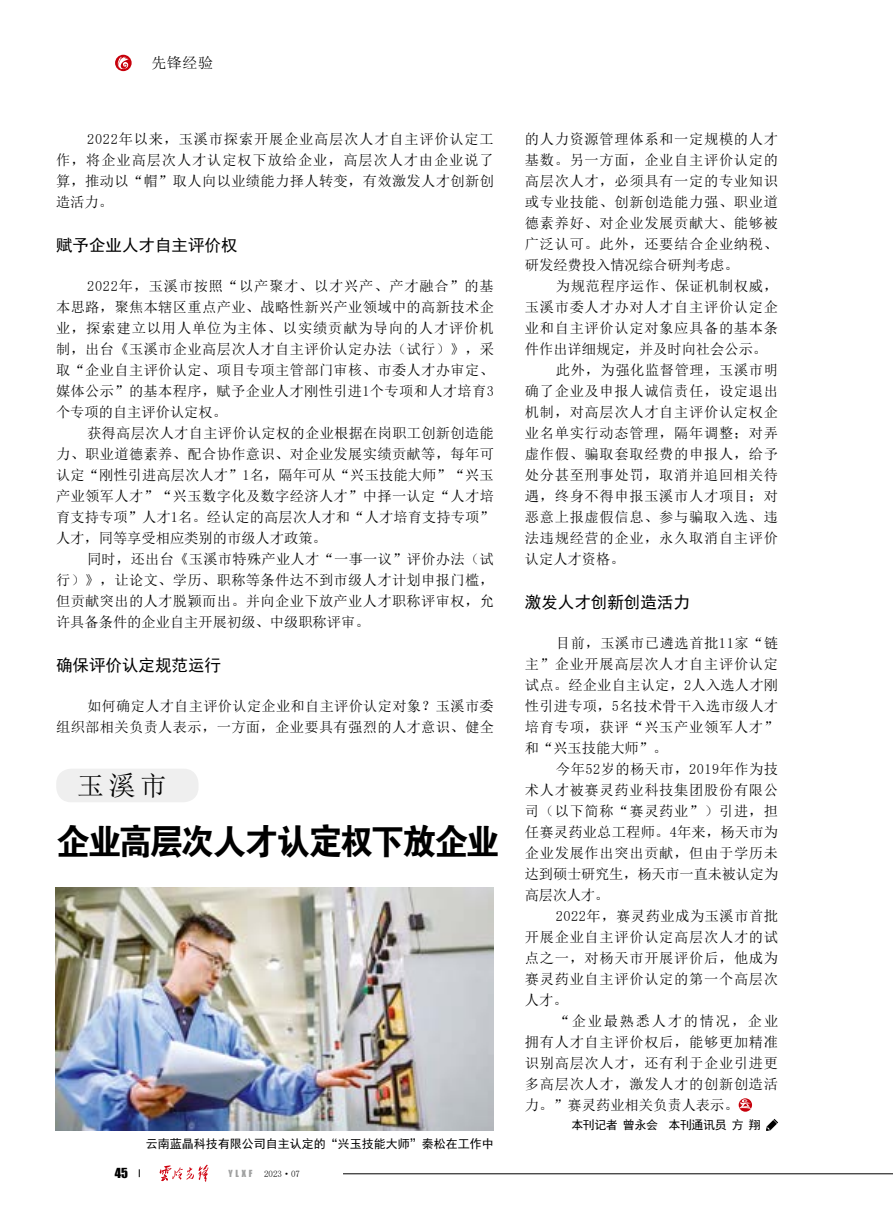
<style>
.page{position:relative;width:893px;height:1212px;background:#fff}
.page>*{position:absolute;margin:0;border:0;box-sizing:border-box;transform-origin:0 0}
.t1{font:36px "FZDHTK GBK1 0";letter-spacing:-.065em;color:#000;scale:.94 1}
.t2{font:27px "Sim Sun";color:#000}
.t3{font:16.5px "Sim Hei";color:#000}
.t4{font:15px "Sim Sun";color:#000}
.t5{font:14.25px/21px "Sim Sun";letter-spacing:.04em;color:#000;text-align:justify}
.t6{font:14.25px/21px "Sim Sun";letter-spacing:.02em;color:#000;text-align:right}
.t7{font:14.25px "Sim Sun";color:#000}
.t8{font:12.75px "Impact";color:#000}
.t9{font:12px "Sim Hei";color:#000}
.t10{font:12px "Sim Hei";letter-spacing:-.04em;color:#000}
.t11{font:9px "Sim Sun";color:#000}
.t12{font:9px "Impact";color:#9fa0a0}
</style>
<div class="page">
<svg style="left:159px;top:1164px;width:49px;height:18px"></svg>
<svg style="left:115px;top:55px;width:17px;height:16px"></svg>
<svg style="left:116px;top:57px;width:13px;height:14px"></svg>
<hr style="left:343px;top:1173px;width:550px;height:1px;background:#000">
<svg style="left:739px;top:1098px;width:13px;height:14px"></svg>
<svg style="left:739px;top:1099px;width:12px;height:10px"></svg>
<svg style="left:766px;top:1119px;width:12px;height:12px"></svg>
<img style="left:56px;top:888px;width:438px;height:243px">
<div style="left:56px;top:769px;width:143px;height:33px;background:#efefef;border-radius:15px"></div>
<p class="t4" style="left:151px;top:55px;width:63px">先锋经验</p>
<p class="t5" style="left:56px;top:128px;width:439px;text-indent:31px">2022年以来，玉溪市探索开展企业高层次人才自主评价认定工作，将企业高层次人才认定权下放给企业，高层次人才由企业说了算，推动以“帽”取人向以业绩能力择人转变，有效激发人才创新创造活力。</p>
<p class="t3" style="left:56px;top:237px;width:183px">赋予企业人才自主评价权</p>
<p class="t5" style="left:56px;top:275px;width:439px;text-indent:31px">2022年，玉溪市按照“以产聚才、以才兴产、产才融合”的基本思路，聚焦本辖区重点产业、战略性新兴产业领域中的高新技术企业，探索建立以用人单位为主体、以实绩贡献为导向的人才评价机制，出台《玉溪市企业高层次人才自主评价认定办法（试行）》，采取“企业自主评价认定、项目专项主管部门审核、市委人才办审定、媒体公示”的基本程序，赋予企业人才刚性引进1个专项和人才培育3个专项的自主评价认定权。</p>
<p class="t5" style="left:56px;top:422px;width:439px;text-indent:31px">获得高层次人才自主评价认定权的企业根据在岗职工创新创造能力、职业道德素养、配合协作意识、对企业发展实绩贡献等，每年可认定“刚性引进高层次人才”1名，隔年可从“兴玉技能大师”“兴玉产业领军人才”“兴玉数字化及数字经济人才”中择一认定“人才培育支持专项”人才1名。经认定的高层次人才和“人才培育支持专项”人才，同等享受相应类别的市级人才政策。</p>
<p class="t5" style="left:56px;top:548px;width:439px;text-indent:31px">同时，还出台《玉溪市特殊产业人才“一事一议”评价办法（试行）》，让论文、学历、职称等条件达不到市级人才计划申报门槛，但贡献突出的人才脱颖而出。并向企业下放产业人才职称评审权，允许具备条件的企业自主开展初级、中级职称评审。</p>
<p class="t3" style="left:56px;top:657px;width:166px">确保评价认定规范运行</p>
<p class="t6" style="left:56px;top:695px;width:439px">如何确定人才自主评价认定企业和自主评价认定对象？玉溪市委<br>组织部相关负责人表示，一方面，企业要具有强烈的人才意识、健全</p>
<h2 class="t2" style="left:77px;top:772px;width:91px">玉溪市</h2>
<h1 class="t1" style="left:56px;top:821px;width:474px">企业高层次人才认定权下放企业</h1>
<p class="t9" style="left:146px;top:1137px;width:349px">云南蓝晶科技有限公司自主认定的“兴玉技能大师”秦松在工作中</p>
<p class="t8" style="left:115px;top:1163px;width:15px">45</p>
<p class="t12" style="left:228px;top:1167px;width:25px">YLXF</p>
<p class="t11" style="left:264px;top:1169px;width:37px">2023·07</p>
<p class="t5" style="left:525px;top:128px;width:255px">的人力资源管理体系和一定规模的人才基数。另一方面，企业自主评价认定的高层次人才，必须具有一定的专业知识或专业技能、创新创造能力强、职业道德素养好、对企业发展贡献大、能够被广泛认可。此外，还要结合企业纳税、研发经费投入情况综合研判考虑。</p>
<p class="t5" style="left:556px;top:275px;width:224px">为规范程序运作、保证机制权威，</p>
<p class="t5" style="left:525px;top:296px;width:255px">玉溪市委人才办对人才自主评价认定企</p>
<p class="t5" style="left:525px;top:317px;width:255px">业和自主评价认定对象应具备的基本条</p>
<p class="t7" style="left:525px;top:342px;width:244px">件作出详细规定，并及时向社会公示。</p>
<p class="t5" style="left:556px;top:359px;width:224px">此外，为强化监督管理，玉溪市明</p>
<p class="t5" style="left:525px;top:380px;width:255px">确了企业及申报人诚信责任，设定退出</p>
<p class="t5" style="left:525px;top:401px;width:255px">机制，对高层次人才自主评价认定权企</p>
<p class="t5" style="left:525px;top:422px;width:255px">业名单实行动态管理，隔年调整；对弄</p>
<p class="t5" style="left:525px;top:443px;width:255px">虚作假、骗取套取经费的申报人，给予</p>
<p class="t5" style="left:525px;top:464px;width:255px">处分甚至刑事处罚，取消并追回相关待</p>
<p class="t5" style="left:525px;top:485px;width:255px">遇，终身不得申报玉溪市人才项目；对</p>
<p class="t5" style="left:525px;top:506px;width:255px">恶意上报虚假信息、参与骗取入选、违</p>
<p class="t5" style="left:525px;top:527px;width:255px">法违规经营的企业，永久取消自主评价</p>
<p class="t5" style="left:525px;top:548px;width:101px">认定人才资格。</p>
<p class="t3" style="left:525px;top:594px;width:166px">激发人才创新创造活力</p>
<p class="t5" style="left:525px;top:632px;width:255px;text-indent:31px">目前，玉溪市已遴选首批11家“链主”企业开展高层次人才自主评价认定试点。经企业自主认定，2人入选人才刚性引进专项，5名技术骨干入选市级人才培育专项，获评“兴玉产业领军人才”和“兴玉技能大师”。</p>
<p class="t5" style="left:525px;top:758px;width:255px;text-indent:31px">今年52岁的杨天市，2019年作为技术人才被赛灵药业科技集团股份有限公司（以下简称“赛灵药业”）引进，担任赛灵药业总工程师。4年来，杨天市为企业发展作出突出贡献，但由于学历未达到硕士研究生，杨天市一直未被认定为高层次人才。</p>
<p class="t5" style="left:525px;top:905px;width:255px;text-indent:31px">2022年，赛灵药业成为玉溪市首批开展企业自主评价认定高层次人才的试点之一，对杨天市开展评价后，他成为赛灵药业自主评价认定的第一个高层次人才。</p>
<p class="t5" style="left:525px;top:1010px;width:255px;text-indent:31px">“企业最熟悉人才的情况，企业拥有人才自主评价权后，能够更加精准识别高层次人才，还有利于企业引进更多高层次人才，激发人才的创新创造活力。”赛灵药业相关负责人表示。</p>
<p class="t10" style="left:571px;top:1119px;width:191px">本刊记者 曾永会 本刊通讯员 方 翔</p>
</div>
